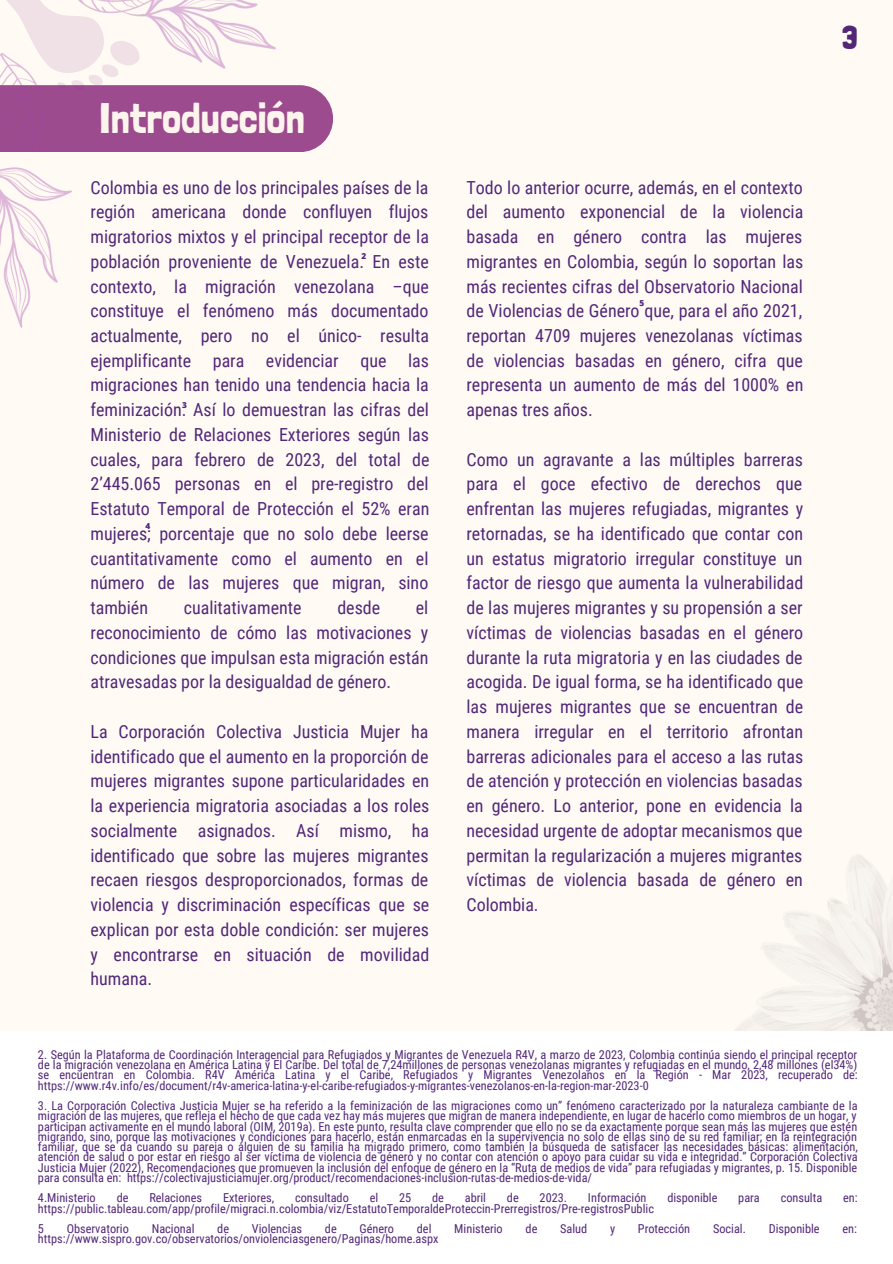
<style>
.page{position:relative;width:893px;height:1264px;background:#fff}
.page>*{position:absolute;margin:0;border:0;box-sizing:border-box;transform-origin:0 0}
.t1{font:42.6px "Londrina Solid";color:#fdf5ed}
.t2{font:33px "Londrina Solid";color:#522778}
.t3{font:18px/24.8px "Roboto Condensed";color:#522778;text-align:justify}
.t4{font:12.3px/10.2px "Roboto Condensed";color:#522778;text-align:justify}
.t5{font:800 8.25px "Open Sans";color:#522778}
</style>
<div class="page">
<div style="left:0;top:0;width:892px;height:1262px;background:#fffbf4"></div>
<img style="left:735px;top:854px;width:157px;height:177px">
<div style="left:0;top:1031px;width:892px;height:231px;background:#fff"></div>
<img style="left:0;top:111px;width:333px;height:217px">
<svg style="left:0;top:0;width:332px;height:152px"></svg>
<h1 class="t1" style="left:100px;top:92px;width:207px">Introducción</h1>
<p class="t3" style="left:90px;top:175px;width:340px">Colombia es uno de los principales países de la región americana donde confluyen flujos migratorios mixtos y el principal receptor de la población proveniente de Venezuela. En este contexto, la migración venezolana –que constituye el fenómeno más documentado actualmente, pero no el único- resulta ejemplificante para evidenciar que las migraciones han tenido una tendencia hacia la feminización. Así lo demuestran las cifras del Ministerio de Relaciones Exteriores según las cuales, para febrero de 2023, del total de 2’445.065 personas en el pre-registro del Estatuto Temporal de Protección el 52% eran mujeres; porcentaje que no solo debe leerse cuantitativamente como el aumento en el número de las mujeres que migran, sino también</p>
<p class="t5" style="left:361px;top:250px;width:6px">2</p>
<p class="t5" style="left:182px;top:399px;width:6px">3</p>
<p class="t5" style="left:145px;top:520px;width:6px">4</p>
<p class="t3" style="left:90px;top:595px;width:339px;text-indent:325px">el reconocimiento de cómo las motivaciones y condiciones que impulsan esta migración están atravesadas por la desigualdad de género.</p>
<p class="t3" style="left:90px;top:719px;width:340px">La Corporación Colectiva Justicia Mujer ha identificado que el aumento en la proporción de mujeres migrantes supone particularidades en la experiencia migratoria asociadas a los roles socialmente asignados. Así mismo, ha identificado que sobre las mujeres migrantes recaen riesgos desproporcionados, formas de violencia y discriminación específicas que se explican por esta doble condición: ser mujeres y encontrarse en situación de movilidad humana.</p>
<p class="t3" style="left:184px;top:595px;width:119px">cualitativamente</p>
<p class="t3" style="left:337px;top:595px;width:44px">desde</p>
<p class="t3" style="left:466px;top:175px;width:338px">Todo lo anterior ocurre, además, en el contexto del aumento exponencial de la violencia basada en género contra las mujeres migrantes en Colombia, según lo soportan las más recientes cifras del Observatorio Nacional de Violencias de Género que, para el año 2021, reportan 4709 mujeres venezolanas víctimas de violencias basadas en género, cifra que representa un aumento de más del 1000% en apenas tres años.</p>
<p class="t3" style="left:466px;top:447px;width:338px">Como un agravante a las múltiples barreras para el goce efectivo de derechos que enfrentan las mujeres refugiadas, migrantes y retornadas, se ha identificado que contar con un estatus migratorio irregular constituye un factor de riesgo que aumenta la vulnerabilidad de las mujeres migrantes y su propensión a ser víctimas de violencias basadas en el género durante la ruta migratoria y en las ciudades de acogida. De igual forma, se ha identificado que las mujeres migrantes que se encuentran de manera irregular en el territorio afrontan barreras adicionales para el acceso a las rutas de atención y protección en violencias basadas en género. Lo anterior, pone en evidencia la necesidad urgente de adoptar mecanismos que permitan la regularización a mujeres migrantes víctimas de violencia basada de género en Colombia.</p>
<p class="t5" style="left:639px;top:297px;width:6px">5</p>
<h2 class="t2" style="left:841px;top:18px;width:18px">3</h2>
<p class="t4" style="left:38px;top:1049px;width:821px">2. Según la Plataforma de Coordinación Interagencial para Refugiados y Migrantes de Venezuela R4V, a marzo de 2023, Colombia continúa siendo el principal receptor de la migración venezolana en América Latina y El Caribe. Del total de 7,24millones de personas venezolanas migrantes y refugiadas en el mundo, 2,48 millones (el34%) se encuentran en Colombia. R4V América Latina y el Caribe, Refugiados y Migrantes Venezolanos en la Región - Mar 2023, recuperado de: https://www.r4v.info/es/document/r4v-america-latina-y-el-caribe-refugiados-y-migrantes-venezolanos-en-la-region-mar-2023-0</p>
<p class="t4" style="left:38px;top:1100px;width:821px">3. La Corporación Colectiva Justicia Mujer se ha referido a la feminización de las migraciones como un” fenómeno caracterizado por la naturaleza cambiante de la migración de las mujeres, que refleja el hecho de que cada vez hay más mujeres que migran de manera independiente, en lugar de hacerlo como miembros de un hogar, y participan activamente en el mundo laboral (OIM, 2019a). En este punto, resulta clave comprender que ello no se da exactamente porque sean más las mujeres que estén migrando, sino, porque las motivaciones y condiciones para hacerlo, están enmarcadas en la supervivencia no solo de ellas sino de su red familiar; en la reintegración familiar, que se da cuando su pareja o alguien de su familia ha migrado primero, como también la búsqueda de satisfacer las necesidades básicas: alimentación, atención de salud o por estar en riesgo al ser víctima de violencia de género y no contar con atención o apoyo para cuidar su vida e integridad.” Corporación Colectiva Justicia Mujer (2022), Recomendaciones que promueven la inclusión del enfoque de género en la “Ruta de medios de vida” para refugiadas y migrantes, p. 15. Disponible para consulta en: https://colectivajusticiamujer.org/product/recomendaciones-inclusion-rutas-de-medios-de-vida/</p>
<p class="t4" style="left:38px;top:1192px;width:59px">4.Ministerio</p>
<p class="t4" style="left:117px;top:1192px;width:13px">de</p>
<p class="t4" style="left:149px;top:1192px;width:54px">Relaciones</p>
<p class="t4" style="left:223px;top:1192px;width:53px">Exteriores,</p>
<p class="t4" style="left:295px;top:1192px;width:55px">consultado</p>
<p class="t4" style="left:370px;top:1192px;width:10px">el</p>
<p class="t4" style="left:399px;top:1192px;width:14px">25</p>
<p class="t4" style="left:432px;top:1192px;width:13px">de</p>
<p class="t4" style="left:465px;top:1192px;width:23px">abril</p>
<p class="t4" style="left:507px;top:1192px;width:13px">de</p>
<p class="t4" style="left:539px;top:1192px;width:29px">2023.</p>
<p class="t4" style="left:588px;top:1192px;width:60px">Información</p>
<p class="t4" style="left:667px;top:1192px;width:52px">disponible</p>
<p class="t4" style="left:738px;top:1192px;width:23px">para</p>
<p class="t4" style="left:780px;top:1192px;width:43px">consulta</p>
<p class="t4" style="left:843px;top:1192px;width:16px">en:</p>
<p class="t4" style="left:38px;top:1198px;width:617px;line-height:20.4px">https://public.tableau.com/app/profile/migraci.n.colombia/viz/EstatutoTemporaldeProteccin-Prerregistros/Pre-registrosPublic<br>5</p>
<p class="t4" style="left:67px;top:1223px;width:64px">Observatorio</p>
<p class="t4" style="left:152px;top:1223px;width:44px">Nacional</p>
<p class="t4" style="left:217px;top:1223px;width:13px">de</p>
<p class="t4" style="left:252px;top:1223px;width:52px">Violencias</p>
<p class="t4" style="left:325px;top:1223px;width:13px">de</p>
<p class="t4" style="left:359px;top:1223px;width:36px">Género</p>
<p class="t4" style="left:417px;top:1223px;width:16px">del</p>
<p class="t4" style="left:454px;top:1223px;width:50px">Ministerio</p>
<p class="t4" style="left:525px;top:1223px;width:13px">de</p>
<p class="t4" style="left:560px;top:1223px;width:29px">Salud</p>
<p class="t4" style="left:610px;top:1223px;width:7px">y</p>
<p class="t4" style="left:638px;top:1223px;width:54px">Protección</p>
<p class="t4" style="left:713px;top:1223px;width:34px">Social.</p>
<p class="t4" style="left:768px;top:1223px;width:52px">Disponible</p>
<p class="t4" style="left:842px;top:1223px;width:16px">en:</p>
<p class="t4" style="left:38px;top:1233px;width:402px">https://www.sispro.gov.co/observatorios/onviolenciasgenero/Paginas/home.aspx</p>
</div>
